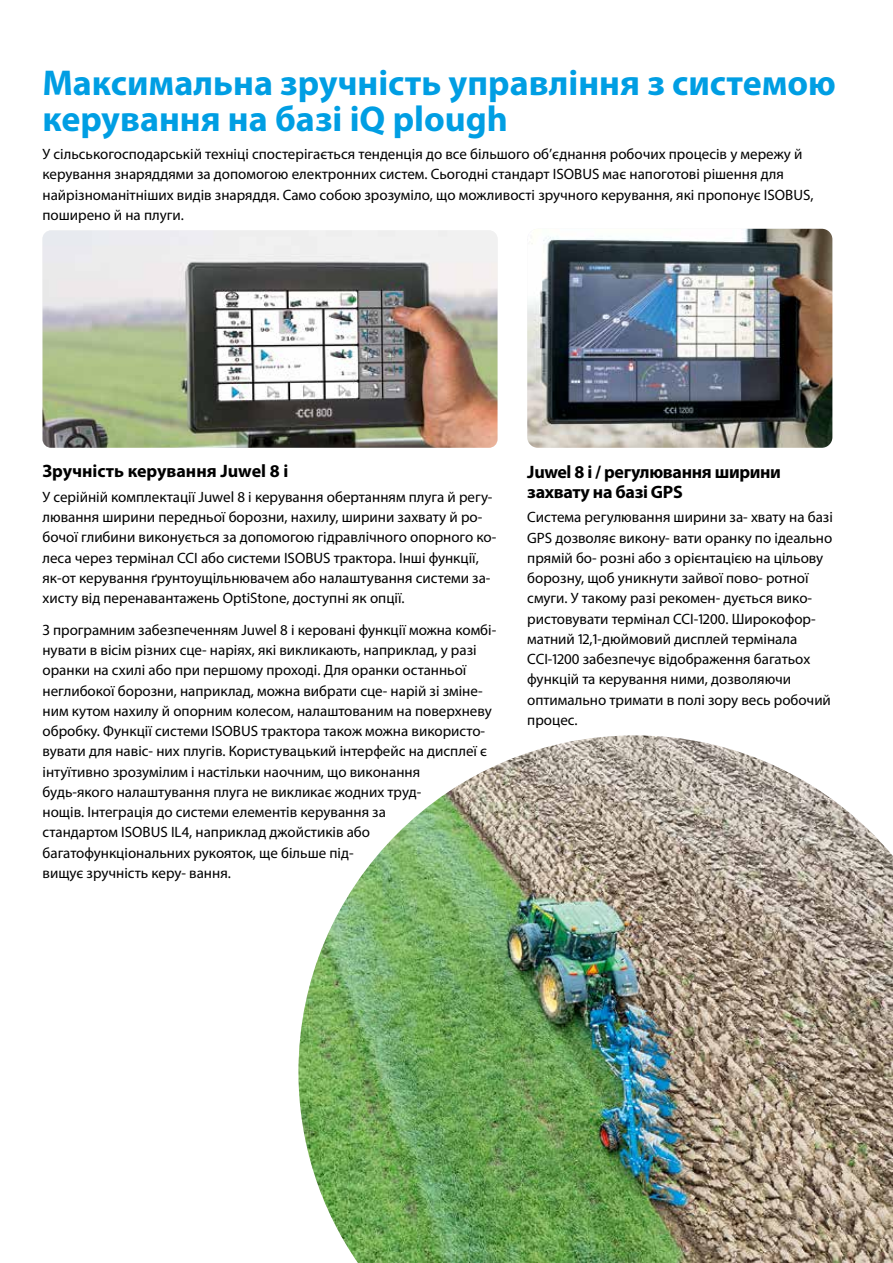
<style>
.page{position:relative;width:893px;height:1263px;background:#fff}
.page>*{position:absolute;margin:0;border:0;box-sizing:border-box;transform-origin:0 0}
.t1{font:700 36px/36px "Myriad Pro";color:#009ee3}
.t2{font:700 18px/20.2px "Myriad Pro";letter-spacing:-.02em;color:#000}
.t3{font:700 18px "Myriad Pro";color:#000}
.t4{font:15px/20.2px "Myriad Pro";color:#000}
</style>
<div class="page">
<img style="left:43px;top:230px;width:454px;height:218px">
<img style="left:527px;top:229px;width:305px;height:219px">
<img style="left:298px;top:735px;width:595px;height:528px">
<h1 class="t1" style="left:43px;top:64px;width:795px">Максимальна зручність управління з системою керування на базі iQ plough</h1>
<p class="t4" style="left:43px;top:144px;width:773px">У сільськогосподарській техніці спостерігається тенденція до все більшого об’єднання робочих процесів у мережу й керування знаряддями за допомогою електронних систем. Сьогодні стандарт ISOBUS має напоготові рішення для найрізноманітніших видів знаряддя. Само собою зрозуміло, що можливості зручного керування, які пропонує ISOBUS, поширено й на плуги.</p>
<p class="t3" style="left:43px;top:460px;width:247px">Зручність керування Juwel 8 i</p>
<p class="t4" style="left:43px;top:486px;width:455px">У серійній комплектації Juwel 8 і керування обертанням плуга й регу&shy;лювання ширини передньої борозни, нахилу, ширини захвату й ро&shy;бочої глибини виконується за допомогою гідравлічного опорного ко&shy;леса через термінал CCI або системи ISOBUS трактора. Інші функції, як-от керування ґрунтоущільнювачем або налаштування системи за&shy;хисту від перенавантажень OptiStone, доступні як опції.</p>
<p class="t4" style="left:43px;top:619px;width:455px">З програмним забезпеченням Juwel 8 і керовані функції можна комбі&shy;нувати в вісім різних сце- наріях, які викликають, наприклад, у разі оранки на схилі або при першому проході. Для оранки останньої неглибокої борозни, наприклад, можна вибрати сце- нарій зі зміне&shy;ним кутом нахилу й опорним колесом, налаштованим на поверхневу обробку. Функції системи ISOBUS трактора також можна використо&shy;вувати для навіс- них плугів. Користувацький інтерфейс на дисплеї є інтуїтивно зрозумілим і настільки наочним, що виконання<br>будь-якого налаштування плуга не викликає жодних труд-<br>нощів. Інтеграція до системи елементів керування за<br>стандартом ISOBUS IL4, наприклад джойстиків або багатофункціональних рукояток, ще більше під-<br>вищує зручність керу- вання.</p>
<p class="t2" style="left:527px;top:461px;width:255px">Juwel 8 i / регулювання ширини захвату на базі GPS</p>
<p class="t4" style="left:527px;top:507px;width:307px">Система регулювання ширини за- хвату на базі GPS дозволяє викону- вати оранку по ідеально прямій бо- розні або з орієнтацією на цільову борозну, щоб уникнути зайвої пово- ротної смуги. У такому разі рекомен- дується вико&shy;ристовувати термінал CCI-1200. Широкофор&shy;матний 12,1-дюймовий дисплей термінала CCI-1200 забезпечує відображення багатьох функцій та керування ними, дозволяючи оптимально тримати в полі зору весь робочий процес.</p>
</div>
